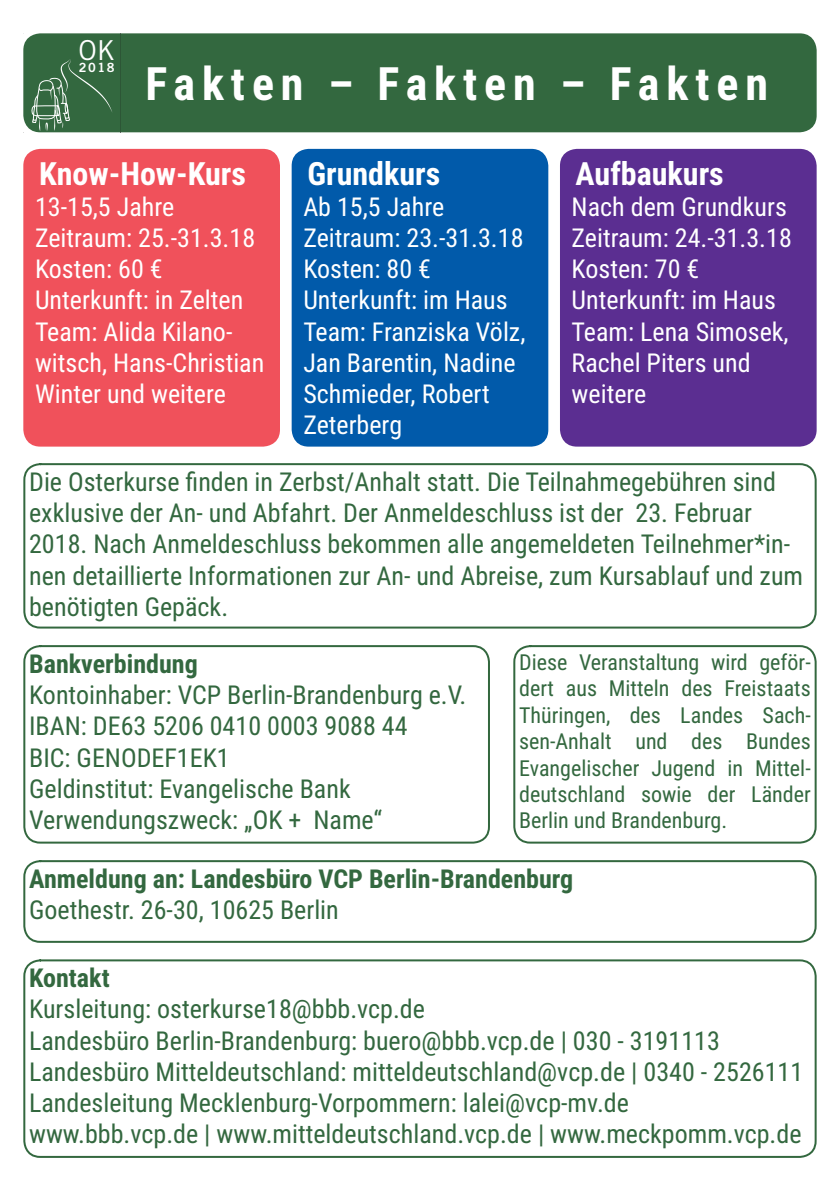
<style>
.page{position:relative;width:840px;height:1191px;background:#fff}
.page>*{position:absolute;margin:0;border:0;box-sizing:border-box;transform-origin:0 0}
.t1{font:700 46px "Roboto Condensed";letter-spacing:.15em;color:#fff}
.t2{font:700 32px "Roboto Condensed";color:#fff}
.t3{font:27.4px "Trade Gothic LT Std";color:#fff}
.Infotext{font:26px/31.2px "Roboto Condensed";color:#33683f}
.t4{font:26px/31.2px "Roboto Condensed";color:#fff}
.Infotext-2{font:700 26px "Roboto Condensed";color:#33683f}
.t5{font:22px/26.4px "Roboto Condensed";color:#33683f;text-align:justify}
.t6{font:12.6px "Trade Gothic LT Std Bd 2";color:#fff}
</style>
<div class="page">
<div style="left:23px;top:33px;width:793px;height:99px;background:#33683f;border-radius:17px"></div>
<svg style="left:23px;top:33px;width:97px;height:99px"></svg>
<div style="left:23px;top:149px;width:257px;height:297px;background:#f0515b;border-radius:17px"></div>
<div style="left:291px;top:149px;width:257px;height:297px;background:#015aaa;border-radius:17px"></div>
<div style="left:559px;top:149px;width:257px;height:297px;background:#5b2e91;border-radius:17px"></div>
<div style="left:23px;top:463px;width:793px;height:165px;border:2px solid #33683f;border-radius:16px"></div>
<div style="left:23px;top:645px;width:466px;height:198px;border:2px solid #33683f;border-radius:16px"></div>
<div style="left:23px;top:860px;width:793px;height:83px;border:2px solid #33683f;border-radius:16px"></div>
<div style="left:513px;top:645px;width:303px;height:198px;border:2px solid #33683f;border-radius:16px"></div>
<div style="left:23px;top:959px;width:793px;height:198px;border:2px solid #33683f;border-radius:16px"></div>
<p class="t3" style="left:78px;top:33px;width:38px">OK</p>
<p class="t6" style="left:79px;top:60px;width:37px">2018</p>
<h1 class="t1" style="left:145px;top:51px;width:624px">Fakten – Fakten – Fakten</h1>
<p class="t2" style="left:39px;top:151px;width:208px">Know-How-Kurs</p>
<p class="t4" style="left:35px;top:190px;width:231px">13-15,5 Jahre<br>Zeitraum: 25.-31.3.18<br>Kosten: 60 €<br>Unterkunft: in Zelten<br>Team: Alida Kilano&shy;witsch, Hans-Christian<br>Winter und weitere</p>
<p class="t2" style="left:307px;top:151px;width:134px">Grundkurs</p>
<p class="t4" style="left:303px;top:190px;width:223px">Ab 15,5 Jahre<br>Zeitraum: 23.-31.3.18<br>Kosten: 80 €<br>Unterkunft: im Haus<br>Team: Franziska Völz,<br>Jan Barentin, Nadine<br>Schmieder, Robert<br>Zeterberg</p>
<p class="t2" style="left:575px;top:151px;width:150px">Aufbaukurs</p>
<p class="t4" style="left:571px;top:190px;width:221px">Nach dem Grundkurs<br>Zeitraum: 24.-31.3.18<br>Kosten: 70 €<br>Unterkunft: im Haus<br>Team: Lena Simosek,<br>Rachel Piters und weitere</p>
<p class="Infotext" style="left:29px;top:465px;width:775px">Die Osterkurse finden in Zerbst/Anhalt statt. Die Teilnahmegebühren sind exklusive der An- und Abfahrt. Der Anmeldeschluss ist der 23. Februar 2018. Nach Anmeldeschluss bekommen alle angemeldeten Teilnehmer*in&shy;nen detaillierte Informationen zur An- und Abreise, zum Kursablauf und zum benötigten Gepäck.</p>
<p class="t5" style="left:519px;top:648px;width:293px">Diese Veranstaltung wird geför&shy;dert aus Mitteln des Freistaats Thüringen, des Landes Sach&shy;sen-Anhalt und des Bundes Evangelischer Jugend in Mittel&shy;deutschland sowie der Länder Berlin und Brandenburg.</p>
<p class="Infotext-2" style="left:29px;top:645px;width:170px">Bankverbindung</p>
<p class="Infotext" style="left:29px;top:678px;width:438px">Kontoinhaber: VCP Berlin-Brandenburg e.V.</p>
<p class="Infotext" style="left:29px;top:709px;width:380px">IBAN: DE63 5206 0410 0003 9088 44</p>
<p class="Infotext" style="left:29px;top:740px;width:202px">BIC: GENODEF1EK1</p>
<p class="Infotext" style="left:29px;top:772px;width:323px">Geldinstitut: Evangelische Bank</p>
<p class="Infotext" style="left:29px;top:803px;width:354px">Verwendungszweck: „OK + Name“</p>
<p class="Infotext-2" style="left:29px;top:860px;width:545px">Anmeldung an: Landesbüro VCP Berlin-Brandenburg</p>
<p class="Infotext" style="left:29px;top:893px;width:311px">Goethestr. 26-30, 10625 Berlin</p>
<p class="Infotext-2" style="left:29px;top:959px;width:82px">Kontakt</p>
<p class="Infotext" style="left:29px;top:992px;width:775px">Kursleitung: osterkurse18@bbb.vcp.de<br>Landesbüro Berlin-Brandenburg: buero@bbb.vcp.de | 030 - 3191113<br>Landesbüro Mitteldeutschland: mitteldeutschland@vcp.de | 0340 - 2526111<br>Landesleitung Mecklenburg-Vorpommern: lalei@vcp-mv.de www.bbb.vcp.de | www.mitteldeutschland.vcp.de | www.meckpomm.vcp.de</p>
</div>
